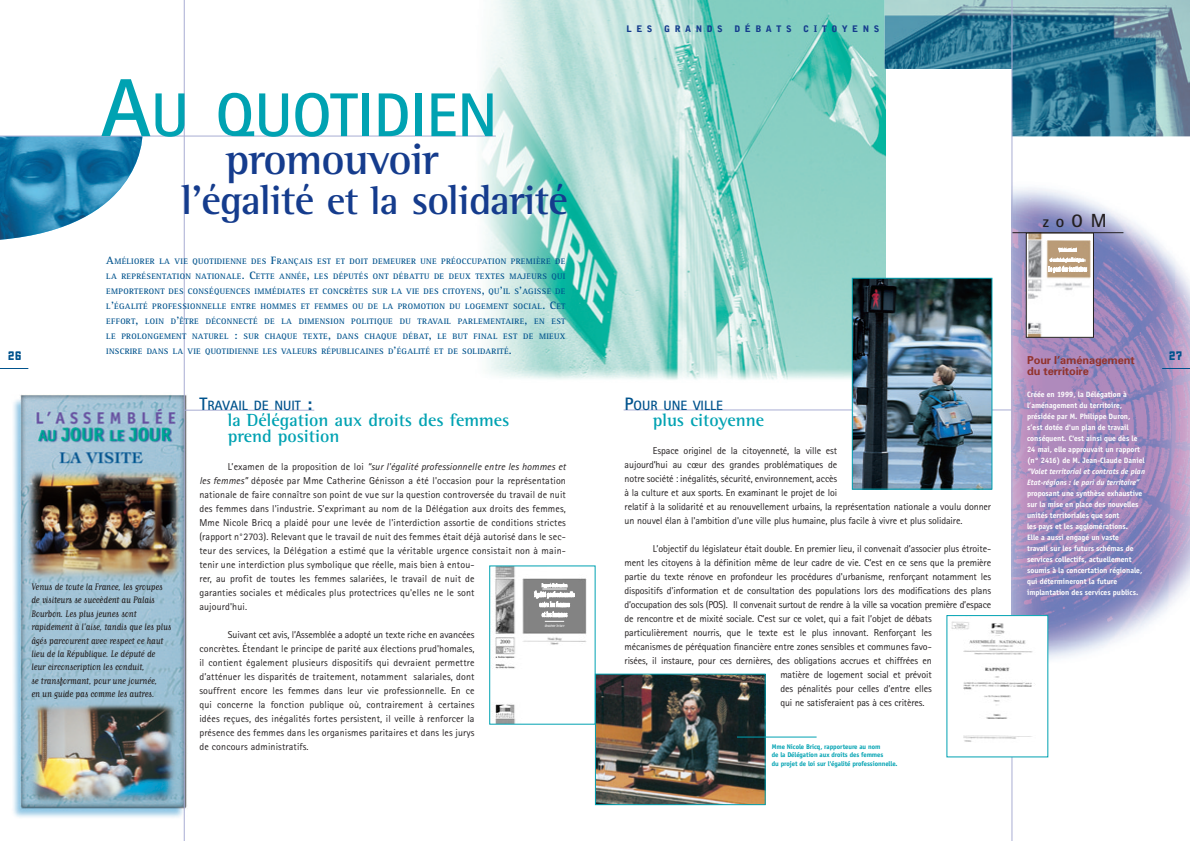
<style>
.page{position:relative;width:1190px;height:841px;background:#fff}
.page>*{position:absolute;margin:0;border:0;box-sizing:border-box;transform-origin:0 0}
.t1{font:700 61.9px "Rotis Sans Serif";color:#00a2b2}
.t2{font:700 45px "Rotis Semi Serif";letter-spacing:-.025em;color:#153c8d}
.t3{font:700 42px "Rotis Semi Serif";letter-spacing:-.02em;color:#153c8d}
.t4{font:700 18px/16px "Rotis Semi Serif";color:#00a2b2}
.t5{font:700 16px "Rotis Sans Serif";color:#231f20}
.t6{font:700 13.5px "Rotis Sans Serif";color:#00538d}
.t7{font:condensed 13px "FF Gothic One Two";color:#00538d}
.t8{font:11.1px/13.4px "Matrix Script";letter-spacing:-.015em;color:#231f20;scale:.85 1}
.t9{font:700 11px/11px "Univers";letter-spacing:-.01em;color:#92342e}
.t10{font:10px/14px "Rotis Sans Serif";letter-spacing:-.01em;color:#231f20;text-align:justify}
.t11{font:10px/14px "Rotis Sans Serif";letter-spacing:.01em;color:#231f20}
.t12{font:900 9px "Bell Gothic";letter-spacing:.5em;color:#153c8d}
.t13{font:700 8.2px/15px "Rotis Serif";letter-spacing:.03em;color:#00538d;text-align:justify}
.t14{font:700 8px/11px "Officina Sans";color:#fff}
.t15{font:8px/10px "Matrix";letter-spacing:-.01em;color:#fff;text-align:center;scale:.6 1}
.t16{font:italic 700 8px/11px "Officina Sans";color:#fff}
.t17{font:700 7px/8.4px "Officina Sans";letter-spacing:-.005em;color:#00a2b2}
.t18{font:5px/10px "Matrix";letter-spacing:-.02em;color:#fff;text-align:center;scale:.6 1}
.t19{font:5px "Matrix";color:#fff;scale:.6 1}
.s1{font-size:82.5px}
.s2{font-size:40px}
.s3{font-size:11px}
.s4{font-size:18px}
.s5{font-style:italic}
.s6{font-size:17px}
.s7{font-size:19px}
</style>
<div class="page">
<img style="left:13px;top:370px;width:177px;height:462px">
<svg style="left:0;top:368px;width:28px;height:1px"></svg>
<hr style="left:184px;top:410px;width:130px;height:1px;background:#a9add3">
<img style="left:403px;top:0;width:483px;height:383px">
<img style="left:1013px;top:187px;width:177px;height:541px">
<img style="left:1028px;top:235px;width:64px;height:101px">
<div style="left:1026px;top:233px;width:68px;height:105px;border:1px solid #231f20"></div>
<hr style="left:1012px;top:232px;width:111px;height:1px;background:#231f20">
<img style="left:885px;top:0;width:305px;height:136px">
<hr style="left:1012px;top:0;width:1px;height:841px;background:#a9add3">
<hr style="left:184px;top:0;width:1px;height:841px;background:#a9add3">
<img style="left:0;top:137px;width:142px;height:103px">
<hr style="left:0;top:136px;width:496px;height:1px;background:#a9add3">
<hr style="left:624px;top:410px;width:388px;height:1px;background:#a9add3">
<img style="left:854px;top:280px;width:136px;height:207px">
<div style="left:852px;top:278px;width:140px;height:211px;border:1px solid #00a2b2"></div>
<img style="left:951px;top:617px;width:95px;height:138px">
<img style="left:495px;top:568px;width:92px;height:154px">
<svg style="left:1162px;top:368px;width:28px;height:1px"></svg>
<img style="left:597px;top:676px;width:166px;height:127px">
<div style="left:595px;top:674px;width:170px;height:131px;border:1px solid #00a2b2"></div>
<hr style="left:737px;top:737px;width:80px;height:1px;background:#00a2b2">
<svg style="left:542px;top:589px;width:25px;height:1px"></svg>
<svg style="left:545px;top:621px;width:19px;height:1px"></svg>
<h3 class="t7" style="left:8px;top:351px;width:15px">26</h3>
<h1 class="t1" style="left:101px;top:93px;width:398px"><span class="s1">A</span>U QUOTIDIEN</h1>
<h2 class="t2" style="left:225px;top:143px;width:215px">promouvoir</h2>
<h3 class="t3" style="left:182px;top:185px;width:388px">l'égalité <span class="s2">et la</span> solidarité</h3>
<p class="t13" style="left:106px;top:255px;width:461px"><span class="s3">A</span>MÉLIORER LA VIE QUOTIDIENNE DES <span class="s3">F</span>RANÇAIS EST ET DOIT DEMEURER UNE PRÉOCCUPATION PREMIÈRE DE LA REPRÉSENTATION NATIONALE<span class="s3">. C</span>ETTE ANNÉE<span class="s3">,</span> LES DÉPUTÉS ONT DÉBATTU DE DEUX TEXTES MAJEURS QUI EMPORTERONT DES CONSÉQUENCES IMMÉDIATES ET CONCRÈTES SUR LA VIE DES CITOYENS<span class="s3">,</span> QU<span class="s3">'</span>IL S<span class="s3">'</span>AGISSE DE L<span class="s3">'</span>ÉGALITÉ PROFESSIONNELLE ENTRE HOMMES ET FEMMES OU DE LA PROMOTION DU LOGEMENT SOCIAL<span class="s3">. C</span>ET EFFORT<span class="s3">,</span> LOIN D<span class="s3">'</span>ÊTRE DÉCONNECTÉ DE LA DIMENSION POLITIQUE DU TRAVAIL PARLEMENTAIRE<span class="s3">,</span> EN EST LE PROLONGEMENT NATUREL <span class="s3">:</span> SUR CHAQUE TEXTE<span class="s3">,</span> DANS CHAQUE DÉBAT<span class="s3">,</span> LE BUT FINAL EST DE MIEUX INSCRIRE DANS LA VIE QUOTIDIENNE LES VALEURS RÉPUBLICAINES D<span class="s3">'</span>ÉGALITÉ ET DE SOLIDARITÉ<span class="s3">.</span></p>
<p class="t8" style="left:31px;top:580px;width:166px">Venus de toute la France, les groupes de visiteurs se succèdent au Palais Bourbon. Les plus jeunes sont rapidement à l'aise, tandis que les plus âgés parcourent avec respect ce haut lieu de la République. Le député de leur circonscription les conduit,<br>se transformant, pour une journée,<br>en un guide pas comme les autres.</p>
<h3 class="t6" style="left:199px;top:401px;width:114px"><span class="s4">T</span>RAVAIL DE NUIT <span class="s4">:</span></h3>
<h3 class="t4" style="left:228px;top:414px;width:283px">la Délégation aux droits des femmes prend position</h3>
<p class="t11" style="left:199px;top:461px;width:368px;text-indent:28px">L’examen de la proposition de loi <span class="s5">“sur l'égalité professionnelle entre les hommes et les femmes”</span> déposée par Mme Catherine Génisson a été l'occasion pour la représentation nationale de faire connaître son point de vue sur la question controversée du travail de nuit des femmes dans l'industrie. S’exprimant au nom de la Délégation aux droits des femmes, Mme Nicole Bricq a plaidé pour une levée de l'interdiction assortie de conditions strictes (rapport n°2703). Relevant que le travail de nuit des femmes était déjà autorisé dans le sec&shy;teur des services, la Délégation a estimé que la véritable urgence consistait non à main&shy;tenir une interdiction plus symbolique que réelle, mais bien à entou-<br>rer, au profit de toutes les femmes salariées, le travail de nuit de<br>garanties sociales et médicales plus protectrices qu'elles ne le sont<br>aujourd'hui.</p>
<p class="t10" style="left:199px;top:629px;width:277px;text-indent:28px">Suivant cet avis, l’Assemblée a adopté un texte riche en avancées concrètes. Étendant le principe de parité aux élections prud'homales, il contient également plusieurs dispositifs qui devraient permettre d’atténuer les disparités de traitement, notamment salariales, dont souffrent encore les femmes dans leur vie professionnelle. En ce qui concerne la fonction publique où, contrairement à certaines idées reçues, des inégalités fortes persistent, il veille à renforcer la présence des femmes dans les organismes paritaires et dans les jurys de concours administratifs.</p>
<p class="t19" style="left:542px;top:584px;width:44px">Rapport d’information</p>
<p class="t15" style="left:534px;top:590px;width:68px">Égalité professionnelle entre les femmes<br>et les hommes</p>
<p class="t19" style="left:545px;top:624px;width:35px">deuxième lecture</p>
<p class="t12" style="left:626px;top:26px;width:28px">LES</p>
<p class="t12" style="left:664px;top:26px;width:60px">GRANDS</p>
<p class="t12" style="left:734px;top:26px;width:59px">DÉBATS</p>
<p class="t12" style="left:803px;top:26px;width:77px">CITOYENS</p>
<h3 class="t6" style="left:625px;top:401px;width:100px"><span class="s4">P</span>OUR UNE VILLE</h3>
<h3 class="t4" style="left:653px;top:414px;width:113px">plus citoyenne</h3>
<p class="t10" style="left:625px;top:445px;width:368px;text-align:left;text-indent:28px">Espace originel de la citoyenneté, la ville est<br>aujourd’hui au cœur des grandes problématiques de<br>notre société : inégalités, sécurité, environnement, accès<br>à la culture et aux sports. En examinant le projet de loi<br>relatif à la solidarité et au renouvellement urbains, la représentation nationale a voulu donner un nouvel élan à l'ambition d'une ville plus humaine, plus facile à vivre et plus solidaire.</p>
<p class="t10" style="left:653px;top:543px;width:340px">L’objectif du législateur était double. En premier lieu, il convenait d’associer plus étroite-</p>
<p class="t10" style="left:625px;top:557px;width:368px">ment les citoyens à la définition même de leur cadre de vie. C’est en ce sens que la première</p>
<p class="t10" style="left:625px;top:571px;width:368px">partie du texte rénove en profondeur les procédures d'urbanisme, renforçant notamment les</p>
<p class="t10" style="left:625px;top:585px;width:368px">dispositifs d'information et de consultation des populations lors des modifications des plans</p>
<p class="t10" style="left:625px;top:599px;width:368px">d’occupation des sols (POS). Il convenait surtout de rendre à la ville sa vocation première d’espace</p>
<p class="t10" style="left:625px;top:613px;width:309px">de rencontre et de mixité sociale. C'est sur ce volet, qui a fait l’objet de débats</p>
<p class="t10" style="left:625px;top:627px;width:309px">particulièrement nourris, que le texte est le plus innovant. Renforçant les</p>
<p class="t10" style="left:625px;top:641px;width:309px">mécanismes de péréquation financière entre zones sensibles et communes favo-</p>
<p class="t10" style="left:625px;top:655px;width:309px">risées, il instaure, pour ces dernières, des obligations accrues et chiffrées en</p>
<p class="t10" style="left:780px;top:669px;width:153px">matière de logement social et prévoit</p>
<p class="t10" style="left:780px;top:683px;width:153px">des pénalités pour celles d’entre elles</p>
<p class="t10" style="left:780px;top:697px;width:146px">qui ne satisferaient pas à ces critères.</p>
<p class="t17" style="left:772px;top:743px;width:127px">Mme Nicole Bricq, rapporteure au nom<br>de la Délégation aux droits des femmes<br>du projet de loi sur l'égalité professionnelle.</p>
<h3 class="t5" style="left:1043px;top:216px;width:65px">z<span class="s6">o</span><span class="s4">O</span><span class="s7">M</span></h3>
<p class="t18" style="left:1050px;top:245px;width:61px">Volet territorial<br>et contrats de plan État-régions :</p>
<p class="t15" style="left:1048px;top:264px;width:66px">Le pari des territoires</p>
<p class="t9" style="left:1027px;top:356px;width:109px">Pour l’aménagement du territoire</p>
<p class="t14" style="left:1027px;top:389px;width:119px">Créée en 1999, la Délégation à l’aménagement du territoire, présidée par M. Philippe Duron, s’est dotée d'un plan de travail conséquent. C'est ainsi que dès le<br>24 mai, elle approuvait un rapport (n° 2416) de M. Jean-Claude Daniel</p>
<p class="t16" style="left:1027px;top:466px;width:119px">“Volet territorial et contrats de plan<br>Etat-régions : le pari du territoire”</p>
<p class="t14" style="left:1027px;top:488px;width:117px">proposant une synthèse exhaustive sur la mise en place des nouvelles unités territoriales que sont<br>les pays et les agglomérations.<br>Elle a aussi engagé un vaste<br>travail sur les futurs schémas de services collectifs, actuellement soumis à la concertation régionale, qui détermineront la future implantation des services publics.</p>
<h3 class="t7" style="left:1169px;top:351px;width:15px">27</h3>
</div>
